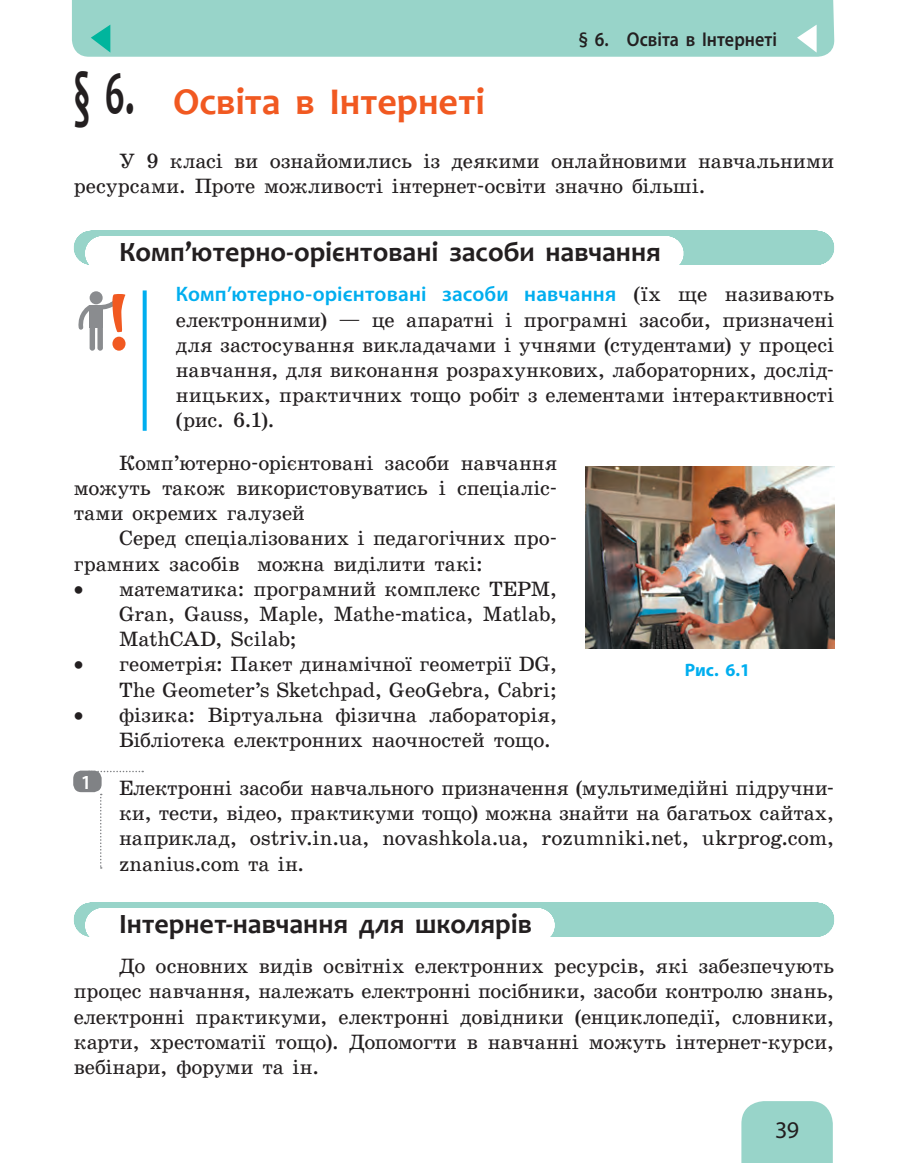
<style>
.page{position:relative;width:908px;height:1163px;background:#fff}
.page>*{position:absolute;margin:0;border:0;box-sizing:border-box;transform-origin:0 0}
.t1{font:700 38px "Candara";letter-spacing:-.005em;color:#f15921}
.t2{font:700 28px "Candara";color:#231f20}
.t3{font:24px "Myriad Pro";color:#231f20}
.t4{font:21px/25.2px "School Book C";letter-spacing:-.005em;color:#231f20;text-align:justify}
.t5{font:600 21px "Myriad Pro";letter-spacing:.01em;color:#00aeef}
.t6{font:600 20px "Myriad Pro";letter-spacing:.005em;color:#231f20;scale:.9 1}
.t7{font:600 20px "Myriad Pro";color:#fff}
.t8{font:700 18px "Myriad Pro";color:#00aeef}
.s1{font-size:62.4px;color:#231f20}
.s2{font-family:"School Book C";font-weight:400;color:#231f20}
</style>
<div class="page">
<div style="left:741px;top:1101px;width:91px;height:61px;background:#98d4c9"></div>
<div style="left:72px;top:0;width:762px;height:57px;background:#98d4c9"></div>
<svg style="left:91px;top:25px;width:19px;height:28px"></svg>
<svg style="left:796px;top:25px;width:20px;height:28px"></svg>
<svg style="left:91px;top:231px;width:725px;height:34px"></svg>
<svg style="left:91px;top:902px;width:725px;height:35px"></svg>
<svg style="left:143px;top:290px;width:4px;height:140px"></svg>
<svg style="left:78px;top:291px;width:47px;height:59px"></svg>
<svg style="left:98px;top:770px;width:45px;height:2px"></svg>
<svg style="left:100px;top:793px;width:2px;height:75px"></svg>
<div style="left:73px;top:770px;width:29px;height:22px;background:#808285;border-radius:8px"></div>
<img style="left:585px;top:466px;width:248px;height:182px">
<p class="t6" style="left:578px;top:27px;width:222px">§ 6. Освіта в Інтернеті</p>
<h1 class="t1" style="left:74px;top:78px;width:412px"><span class="s1">§ 6.</span> Освіта в Інтернеті</h1>
<p class="t4" style="left:74px;top:148px;width:761px;text-indent:45px">У 9 класі ви ознайомились із деякими онлайновими навчальними ресурсами. Проте можливості інтернет-освіти значно більші.</p>
<h2 class="t2" style="left:119px;top:234px;width:543px">Комп’ютерно-орієнтовані засоби навчання</h2>
<p class="t5" style="left:176px;top:281px;width:659px">Комп’ютерно-орієнтовані засоби навчання <span class="s2">(їх ще називають</span></p>
<p class="t4" style="left:176px;top:307px;width:659px">електронними) — це апаратні і програмні засоби, призначені для застосування викладачами і учнями (студентами) у процесі навчання, для виконання розрахункових, лабораторних, дослід&shy;ницьких, практичних тощо робіт з елементами інтерактивності (рис. 6.1).</p>
<p class="t4" style="left:74px;top:450px;width:484px;text-indent:45px">Комп’ютерно-орієнтовані засоби навчання можуть також використовуватись і спеціаліс&shy;тами окремих галузей</p>
<p class="t4" style="left:74px;top:525px;width:484px;text-indent:45px">Серед спеціалізованих і педагогічних про&shy;грамних засобів можна виділити такі:</p>
<p class="t4" style="left:119px;top:576px;width:439px;text-indent:-45px">• математика: програмний комплекс ТЕРМ, Gran, Gauss, Maple, Mathe-matica, Matlab, MathCAD, Scilab;</p>
<p class="t4" style="left:74px;top:651px;width:484px;text-align:right">• геометрія: Пакет динамічної геометрії DG,<br>The Geometer’s Sketchpad, GeoGebra, Cabri;</p>
<p class="t4" style="left:74px;top:702px;width:484px;text-align:right">• фізика: Віртуальна фізична лабораторія,<br>Бібліотека електронних наочностей тощо.</p>
<p class="t4" style="left:119px;top:775px;width:716px">Електронні засоби навчального призначення (мультимедійні підручни&shy;ки, тести, відео, практикуми тощо) можна знайти на багатьох сайтах, наприклад, ostriv.in.ua, novashkola.ua, rozumniki.net, ukrprog.com, znanius.com та ін.</p>
<p class="t8" style="left:684px;top:658px;width:67px">Рис. 6.1</p>
<p class="t7" style="left:81px;top:769px;width:12px">1</p>
<h2 class="t2" style="left:119px;top:905px;width:414px">Інтернет-навчання для школярів</h2>
<p class="t4" style="left:74px;top:953px;width:761px;text-indent:45px">До основних видів освітніх електронних ресурсів, які забезпечують процес навчання, належать електронні посібники, засоби контролю знань, електронні практикуми, електронні довідники (енциклопедії, словники, карти, хрестоматії тощо). Допомогти в навчанні можуть інтернет-курси, вебінари, форуми та ін.</p>
<p class="t3" style="left:774px;top:1115px;width:25px">39</p>
</div>
